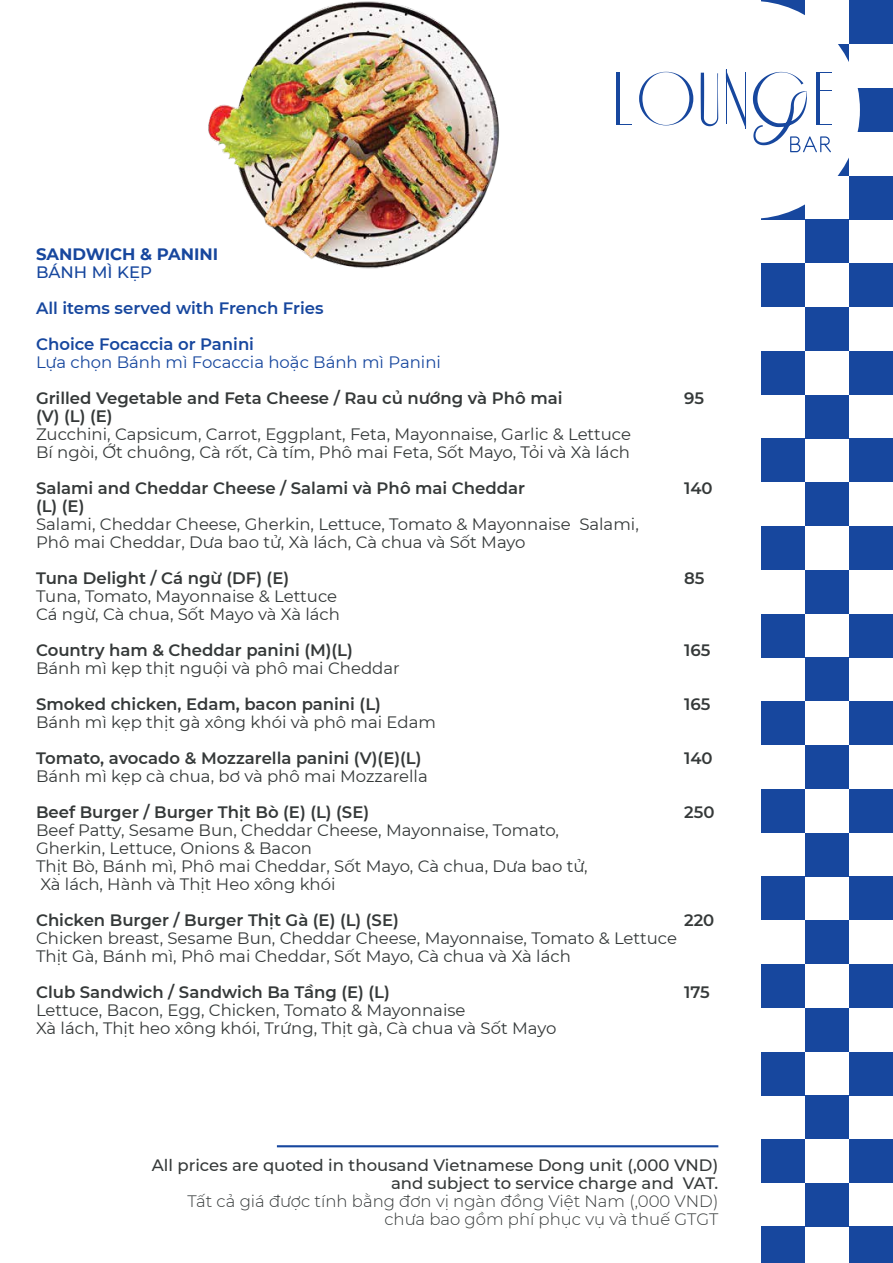
<style>
.page{position:relative;width:893px;height:1263px;background:#fff}
.page>*{position:absolute;margin:0;border:0;box-sizing:border-box;transform-origin:0 0}
.t1{font:16.5px/18px "Montserrat";color:#353939}
.t2{font:600 16.5px "Montserrat";color:#353939}
.t3{font:500 16.5px/18px "Montserrat";color:#353939;text-align:right}
.t4{font:300 16.5px/18px "Montserrat";color:#353939;text-align:right}
.t5{font:600 16.5px/36px "Montserrat";color:#17479e}
.t6{font:16.5px "Montserrat";color:#17479e}
.t7{font:700 16.5px "Montserrat";color:#17479e}
.t8{font:500 16.5px "Montserrat";color:#17479e}
</style>
<div class="page">
<hr style="left:277px;top:1145px;width:441px;height:2px;background:#17479e">
<div style="left:761px;top:0;width:44px;height:44px;background:#17479e"></div>
<div style="left:849px;top:0;width:44px;height:44px;background:#17479e"></div>
<div style="left:805px;top:44px;width:44px;height:44px;background:#17479e"></div>
<div style="left:849px;top:88px;width:44px;height:44px;background:#17479e"></div>
<div style="left:805px;top:132px;width:44px;height:44px;background:#17479e"></div>
<div style="left:761px;top:176px;width:44px;height:43px;background:#17479e"></div>
<div style="left:849px;top:176px;width:44px;height:43px;background:#17479e"></div>
<div style="left:805px;top:219px;width:44px;height:44px;background:#17479e"></div>
<div style="left:761px;top:263px;width:44px;height:44px;background:#17479e"></div>
<div style="left:849px;top:263px;width:44px;height:44px;background:#17479e"></div>
<div style="left:805px;top:307px;width:44px;height:44px;background:#17479e"></div>
<div style="left:761px;top:351px;width:44px;height:44px;background:#17479e"></div>
<div style="left:849px;top:351px;width:44px;height:44px;background:#17479e"></div>
<div style="left:805px;top:395px;width:44px;height:43px;background:#17479e"></div>
<div style="left:761px;top:438px;width:44px;height:44px;background:#17479e"></div>
<div style="left:849px;top:438px;width:44px;height:44px;background:#17479e"></div>
<div style="left:805px;top:482px;width:44px;height:44px;background:#17479e"></div>
<div style="left:761px;top:526px;width:44px;height:44px;background:#17479e"></div>
<div style="left:849px;top:526px;width:44px;height:44px;background:#17479e"></div>
<div style="left:805px;top:570px;width:44px;height:44px;background:#17479e"></div>
<div style="left:761px;top:614px;width:44px;height:43px;background:#17479e"></div>
<div style="left:849px;top:614px;width:44px;height:43px;background:#17479e"></div>
<div style="left:805px;top:657px;width:44px;height:44px;background:#17479e"></div>
<div style="left:761px;top:701px;width:44px;height:44px;background:#17479e"></div>
<div style="left:849px;top:701px;width:44px;height:44px;background:#17479e"></div>
<div style="left:805px;top:745px;width:44px;height:44px;background:#17479e"></div>
<div style="left:761px;top:789px;width:44px;height:44px;background:#17479e"></div>
<div style="left:849px;top:789px;width:44px;height:44px;background:#17479e"></div>
<div style="left:805px;top:833px;width:44px;height:43px;background:#17479e"></div>
<div style="left:761px;top:876px;width:44px;height:44px;background:#17479e"></div>
<div style="left:849px;top:876px;width:44px;height:44px;background:#17479e"></div>
<div style="left:805px;top:920px;width:44px;height:44px;background:#17479e"></div>
<div style="left:761px;top:964px;width:44px;height:44px;background:#17479e"></div>
<div style="left:849px;top:964px;width:44px;height:44px;background:#17479e"></div>
<div style="left:805px;top:1008px;width:44px;height:44px;background:#17479e"></div>
<div style="left:761px;top:1052px;width:44px;height:43px;background:#17479e"></div>
<div style="left:849px;top:1052px;width:44px;height:43px;background:#17479e"></div>
<div style="left:805px;top:1095px;width:44px;height:44px;background:#17479e"></div>
<div style="left:761px;top:1139px;width:44px;height:44px;background:#17479e"></div>
<div style="left:849px;top:1139px;width:44px;height:44px;background:#17479e"></div>
<div style="left:805px;top:1183px;width:44px;height:44px;background:#17479e"></div>
<div style="left:761px;top:1227px;width:44px;height:36px;background:#17479e"></div>
<div style="left:849px;top:1227px;width:44px;height:36px;background:#17479e"></div>
<div style="left:642px;top:1px;width:218px;height:218px;background:#fff;border-radius:50%"></div>
<hr style="left:617px;top:73px;width:3px;height:51px;background:#17479e">
<svg style="left:727px;top:72px;width:18px;height:55px"></svg>
<svg style="left:617px;top:124px;width:15px;height:1px"></svg>
<hr style="left:726px;top:69px;width:1px;height:55px;background:#17479e">
<hr style="left:745px;top:72px;width:1px;height:56px;background:#17479e">
<svg style="left:639px;top:72px;width:54px;height:53px"></svg>
<svg style="left:701px;top:73px;width:17px;height:53px"></svg>
<svg style="left:753px;top:72px;width:78px;height:80px"></svg>
<img style="left:208px;top:1px;width:292px;height:268px">
<p class="t7" style="left:36px;top:242px;width:184px">SANDWICH &amp; PANINI</p>
<p class="t8" style="left:36px;top:260px;width:117px">BÁNH MÌ KẸP</p>
<p class="t5" style="left:36px;top:289px;width:289px">All items served with French Fries<br>Choice Focaccia or Panini</p>
<p class="t6" style="left:36px;top:351px;width:406px">Lựa chọn Bánh mì Focaccia hoặc Bánh mì Panini</p>
<p class="t2" style="left:36px;top:386px;width:528px">Grilled Vegetable and Feta Cheese / Rau củ nướng và Phô mai</p>
<p class="t2" style="left:684px;top:386px;width:21px">95</p>
<p class="t2" style="left:36px;top:404px;width:78px">(V) (L) (E)</p>
<p class="t1" style="left:36px;top:424px;width:596px">Zucchini, Capsicum, Carrot, Eggplant, Feta, Mayonnaise, Garlic &amp; Lettuce<br>Bí ngòi, Ớt chuông, Cà rốt, Cà tím, Phô mai Feta, Sốt Mayo, Tỏi và Xà lách</p>
<p class="t2" style="left:36px;top:476px;width:491px">Salami and Cheddar Cheese / Salami và Phô mai Cheddar</p>
<p class="t2" style="left:684px;top:476px;width:30px">140</p>
<p class="t2" style="left:36px;top:494px;width:50px">(L) (E)</p>
<p class="t1" style="left:36px;top:514px;width:604px">Salami, Cheddar Cheese, Gherkin, Lettuce, Tomato &amp; Mayonnaise Salami,<br>Phô mai Cheddar, Dưa bao tử, Xà lách, Cà chua và Sốt Mayo</p>
<p class="t2" style="left:36px;top:566px;width:255px">Tuna Delight / Cá ngừ (DF) (E)</p>
<p class="t2" style="left:684px;top:566px;width:22px">85</p>
<p class="t1" style="left:36px;top:586px;width:305px">Tuna, Tomato, Mayonnaise &amp; Lettuce<br>Cá ngừ, Cà chua, Sốt Mayo và Xà lách</p>
<p class="t2" style="left:36px;top:638px;width:318px">Country ham &amp; Cheddar panini (M)(L)</p>
<p class="t2" style="left:684px;top:638px;width:28px">165</p>
<p class="t1" style="left:36px;top:658px;width:365px">Bánh mì kẹp thịt nguội và phô mai Cheddar</p>
<p class="t2" style="left:36px;top:692px;width:346px">Smoked chicken, Edam, bacon panini (L)</p>
<p class="t2" style="left:684px;top:692px;width:28px">165</p>
<p class="t1" style="left:36px;top:712px;width:401px">Bánh mì kẹp thịt gà xông khói và phô mai Edam</p>
<p class="t2" style="left:36px;top:746px;width:387px">Tomato, avocado &amp; Mozzarella panini (V)(E)(L)</p>
<p class="t2" style="left:684px;top:746px;width:30px">140</p>
<p class="t1" style="left:36px;top:766px;width:393px">Bánh mì kẹp cà chua, bơ và phô mai Mozzarella</p>
<p class="t2" style="left:36px;top:800px;width:335px">Beef Burger / Burger Thịt Bò (E) (L) (SE)</p>
<p class="t2" style="left:684px;top:800px;width:32px">250</p>
<p class="t1" style="left:36px;top:820px;width:553px">Beef Patty, Sesame Bun, Cheddar Cheese, Mayonnaise, Tomato, Gherkin, Lettuce, Onions &amp; Bacon<br>Thịt Bò, Bánh mì, Phô mai Cheddar, Sốt Mayo, Cà chua, Dưa bao tử, Xà lách, Hành và Thịt Heo xông khói</p>
<p class="t2" style="left:36px;top:908px;width:364px">Chicken Burger / Burger Thịt Gà (E) (L) (SE)</p>
<p class="t2" style="left:684px;top:908px;width:32px">220</p>
<p class="t1" style="left:36px;top:928px;width:642px">Chicken breast, Sesame Bun, Cheddar Cheese, Mayonnaise, Tomato &amp; Lettuce<br>Thịt Gà, Bánh mì, Phô mai Cheddar, Sốt Mayo, Cà chua và Xà lách</p>
<p class="t2" style="left:36px;top:980px;width:355px">Club Sandwich / Sandwich Ba Tầng (E) (L)</p>
<p class="t2" style="left:684px;top:980px;width:27px">175</p>
<p class="t1" style="left:36px;top:1000px;width:522px">Lettuce, Bacon, Egg, Chicken, Tomato &amp; Mayonnaise<br>Xà lách, Thịt heo xông khói, Trứng, Thịt gà, Cà chua và Sốt Mayo</p>
<p class="t3" style="left:152px;top:1155px;width:568px">All prices are quoted in thousand Vietnamese Dong unit (,000 VND) and subject to service charge and VAT.</p>
<p class="t4" style="left:187px;top:1191px;width:532px">Tất cả giá được tính bằng đơn vị ngàn đồng Việt Nam (,000 VND) chưa bao gồm phí phục vụ và thuế GTGT</p>
</div>
